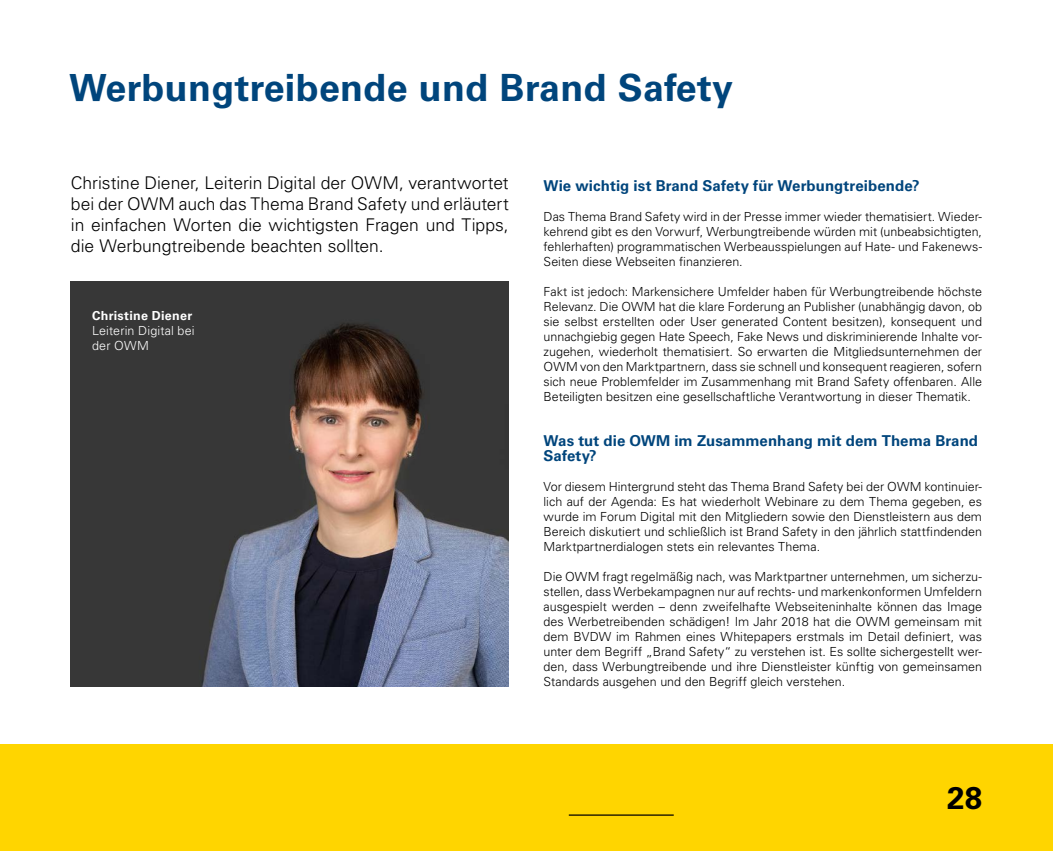
<style>
.page{position:relative;width:1053px;height:851px;background:#fff}
.page>*{position:absolute;margin:0;border:0;box-sizing:border-box;transform-origin:0 0}
.t1{font:700 37.5px "Univers LT Std";letter-spacing:.01em;color:#00457c}
.t2{font:700 31.25px "Univers LT Std";color:#000}
.t3{font:300 17.5px/21px "Univers LT Std";color:#000;text-align:justify}
.t4{font:700 15px/15px "Univers LT Std";letter-spacing:.005em;color:#00457c}
.t5{font:300 12.5px/15px "Univers LT Std";color:#000;text-align:justify}
.t6{font:300 12.5px/15px "Univers LT Std";letter-spacing:.01em;color:#fff}
.t7{font:700 12.5px "Univers LT Std";letter-spacing:.02em;color:#fff}
</style>
<div class="page">
<img style="left:71px;top:281px;width:437px;height:405px">
<div style="left:0;top:744px;width:1052px;height:106px;background:#ffd500"></div>
<hr style="left:568px;top:814px;width:105px;height:1px;background:#000">
<h1 class="t1" style="left:69px;top:66px;width:665px">Werbungtreibende und Brand Safety</h1>
<h3 class="t3" style="left:71px;top:172px;width:439px">Christine Diener, Leiterin Digital der OWM, verantwortet bei der OWM auch das Thema Brand Safety und erläutert in einfachen Worten die wichtigsten Fragen und Tipps, die Werbungtreibende beachten sollten.</h3>
<p class="t7" style="left:92px;top:308px;width:101px">Christine Diener</p>
<p class="t6" style="left:92px;top:323px;width:104px">Leiterin Digital bei der OWM</p>
<p class="t4" style="left:543px;top:178px;width:377px">Wie wichtig ist Brand Safety für Werbungtreibende?</p>
<p class="t5" style="left:543px;top:209px;width:440px">Das Thema Brand Safety wird in der Presse immer wieder thematisiert. Wieder&shy;kehrend gibt es den Vorwurf, Werbungtreibende würden mit (unbeabsichtigten, fehlerhaften) programmatischen Werbeausspielungen auf Hate- und Fakenews-Seiten diese Webseiten finanzieren.</p>
<p class="t5" style="left:543px;top:284px;width:440px">Fakt ist jedoch: Markensichere Umfelder haben für Werbungtreibende höchste Relevanz. Die OWM hat die klare Forderung an Publisher (unabhängig davon, ob sie selbst erstellten oder User generated Content besitzen), konsequent und unnachgiebig gegen Hate Speech, Fake News und diskriminierende Inhalte vor&shy;zugehen, wiederholt thematisiert. So erwarten die Mitgliedsunternehmen der OWM von den Marktpartnern, dass sie schnell und konsequent reagieren, sofern sich neue Problemfelder im Zusammenhang mit Brand Safety offenbaren. Alle Beteiligten besitzen eine gesellschaftliche Verantwortung in dieser Thematik.</p>
<p class="t4" style="left:543px;top:433px;width:436px">Was tut die OWM im Zusammenhang mit dem Thema Brand<br>Safety?</p>
<p class="t5" style="left:543px;top:479px;width:440px">Vor diesem Hintergrund steht das Thema Brand Safety bei der OWM kontinuier&shy;lich auf der Agenda: Es hat wiederholt Webinare zu dem Thema gegeben, es wurde im Forum Digital mit den Mitgliedern sowie den Dienstleistern aus dem Bereich diskutiert und schließlich ist Brand Safety in den jährlich stattfindenden Marktpartnerdialogen stets ein relevantes Thema.</p>
<p class="t5" style="left:543px;top:569px;width:440px">Die OWM fragt regelmäßig nach, was Marktpartner unternehmen, um sicherzu&shy;stellen, dass Werbekampagnen nur auf rechts- und markenkonformen Umfeldern ausgespielt werden – denn zweifelhafte Webseiteninhalte können das Image des Werbetreibenden schädigen! Im Jahr 2018 hat die OWM gemeinsam mit dem BVDW im Rahmen eines Whitepapers erstmals im Detail definiert, was unter dem Begriff „Brand Safety“ zu verstehen ist. Es sollte sichergestellt wer&shy;den, dass Werbungtreibende und ihre Dienstleister künftig von gemeinsamen Standards ausgehen und den Begriff gleich verstehen.</p>
<h2 class="t2" style="left:946px;top:779px;width:37px">28</h2>
</div>
